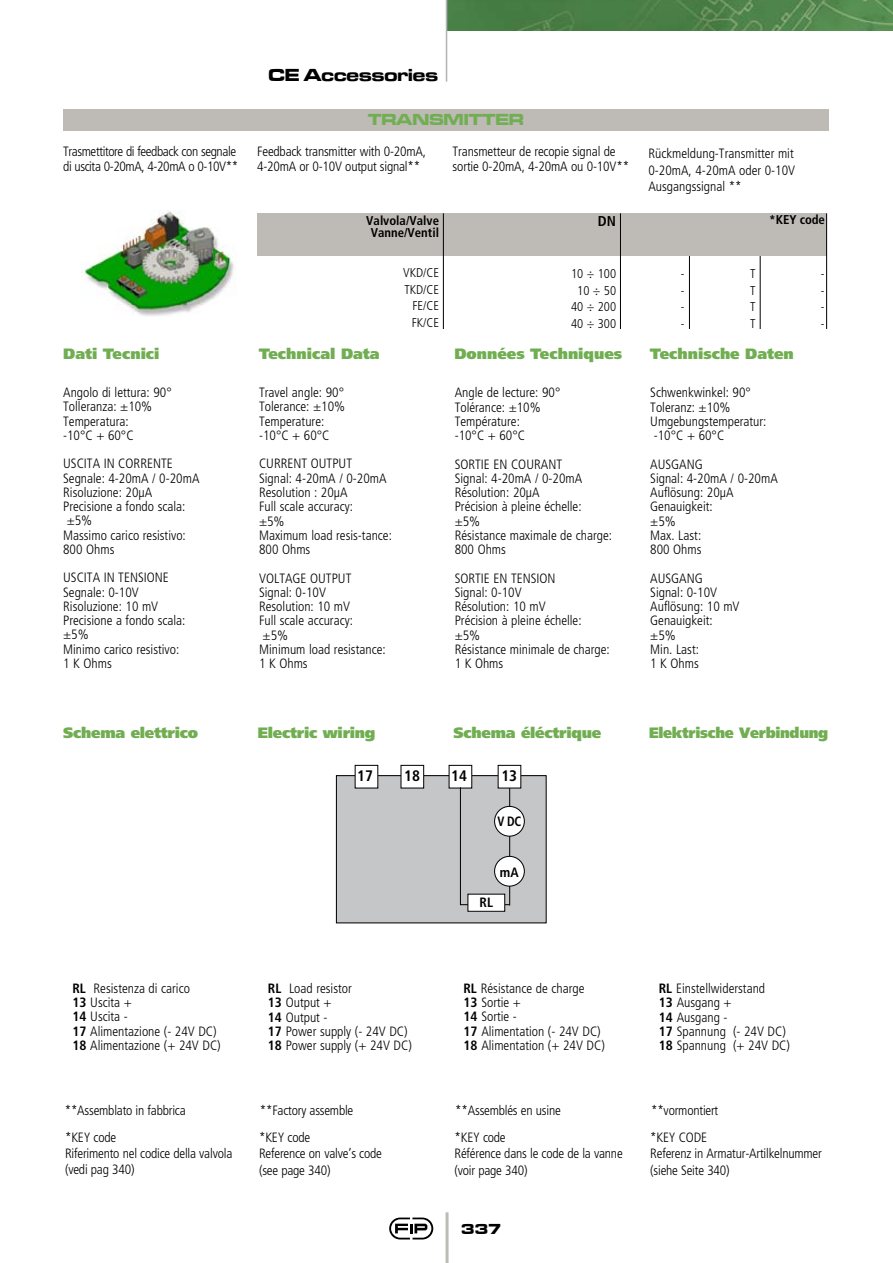
<style>
.page{position:relative;width:893px;height:1263px;background:#fff}
.page>*{position:absolute;margin:0;border:0;box-sizing:border-box;transform-origin:0 0}
.t1{font:18px "Microgramma D Bold Exte";color:#000}
.t2{font:16.5px "Microgramma D Bold Exte";color:#71ae52}
.t3{font:700 condensed 15.3px "Frutiger";color:#000}
.t4{font:900 15px "Frutiger";color:#71ae52}
.t5{font:900 15px "Frutiger";letter-spacing:-.02em;color:#71ae52}
.t6{font:900 15px "Frutiger";letter-spacing:-.02em;color:#71ae52;scale:.95 1}
.t7{font:15px "Microgramma D Bold Exte";color:#000}
.t8{font:700 condensed 14.25px "Frutiger";color:#000}
.t9{font:300 condensed 13.5px/14.2px "Frutiger";color:#000}
.t10{font:300 condensed 13.5px/14.2px "Frutiger";letter-spacing:-.03em;color:#000}
.t11{font:700 condensed 13.5px "Frutiger";color:#000}
.t12{font:700 condensed 13.5px "Frutiger";color:#000;scale:.9 1}
.t13{font:300 condensed 12.75px/16.5px "Frutiger";color:#000;text-align:justify}
.t14{font:700 condensed 12.75px/12px "Frutiger";color:#000;text-align:center}
.s1{font-weight:700}
</style>
<div class="page">
<hr style="left:446px;top:1212px;width:3px;height:51px;background:#bebab6">
<svg style="left:389px;top:1217px;width:44px;height:22px"></svg>
<img style="left:447px;top:0;width:446px;height:30px">
<hr style="left:446px;top:0;width:1px;height:82px;background:#b1b3b4">
<div style="left:63px;top:109px;width:766px;height:22px;background:#bebab6"></div>
<div style="left:257px;top:213px;width:570px;height:43px;background:#bebab6"></div>
<hr style="left:443px;top:213px;width:1px;height:116px;background:#000">
<hr style="left:826px;top:213px;width:1px;height:116px;background:#000">
<hr style="left:620px;top:213px;width:1px;height:116px;background:#000">
<hr style="left:689px;top:256px;width:1px;height:73px;background:#000">
<hr style="left:760px;top:256px;width:1px;height:73px;background:#000">
<img style="left:81px;top:210px;width:153px;height:106px">
<div style="left:449px;top:765px;width:23px;height:23px;border:1px solid #000"></div>
<div style="left:498px;top:765px;width:23px;height:23px;border:1px solid #000"></div>
<div style="left:355px;top:765px;width:23px;height:23px;border:1px solid #000"></div>
<div style="left:400px;top:765px;width:24px;height:23px;border:1px solid #000"></div>
<svg style="left:335px;top:775px;width:212px;height:149px;background:#c0c1c3"></svg>
<hr style="left:509px;top:788px;width:1px;height:117px;background:#000">
<div style="left:495px;top:806px;width:29px;height:30px;background:#fff;border-radius:50%"></div>
<div style="left:494px;top:806px;width:31px;height:31px;border:1px solid #000;border-radius:50%"></div>
<div style="left:495px;top:856px;width:29px;height:30px;background:#fff;border-radius:50%"></div>
<div style="left:494px;top:856px;width:31px;height:31px;border:1px solid #000;border-radius:50%"></div>
<div style="left:468px;top:894px;width:37px;height:17px;background:#fff"></div>
<div style="left:467px;top:894px;width:38px;height:18px;border:1px solid #000"></div>
<h1 class="t1" style="left:268px;top:63px;width:171px">CE Accessories</h1>
<p class="t2" style="left:368px;top:108px;width:156px">TRANSMITTER</p>
<p class="t10" style="left:63px;top:145px;width:177px">Trasmettitore di feedback con segnale di uscita 0-20mA, 4-20mA o 0-10V**</p>
<p class="t9" style="left:257px;top:145px;width:170px">Feedback transmitter with 0-20mA,<br>4-20mA or 0-10V output signal**</p>
<p class="t9" style="left:453px;top:145px;width:178px">Transmetteur de recopie signal de sortie 0-20mA, 4-20mA ou 0-10V**</p>
<p class="t9" style="left:648px;top:146px;width:148px;line-height:16.2px;text-align:justify">Rückmeldung-Transmitter mit 0-20mA, 4-20mA oder 0-10V Ausgangssignal **</p>
<p class="t14" style="left:769px;top:214px;width:57px">*KEY code</p>
<p class="t14" style="left:366px;top:214px;width:74px">Valvola/Valve<br>Vanne/Ventil</p>
<p class="t13" style="left:403px;top:265px;width:37px;text-align:right">VKD/CE<br>TKD/CE<br>FE/CE<br>FK/CE</p>
<p class="t13" style="left:821px;top:266px;width:5px">- - - -</p>
<p class="t8" style="left:598px;top:212px;width:20px">DN</p>
<p class="t13" style="left:571px;top:266px;width:46px;text-align:center">10 ÷ 100<br>10 ÷ 50<br>40 ÷ 200<br>40 ÷ 300</p>
<p class="t13" style="left:681px;top:266px;width:5px">- - - -</p>
<p class="t13" style="left:750px;top:266px;width:7px">T T T T</p>
<p class="t4" style="left:63px;top:345px;width:98px">Dati Tecnici</p>
<p class="t4" style="left:259px;top:345px;width:122px">Technical Data</p>
<p class="t4" style="left:454px;top:345px;width:169px">Données Techniques</p>
<p class="t4" style="left:650px;top:345px;width:145px">Technische Daten</p>
<p class="t9" style="left:63px;top:385px;width:110px">Angolo di lettura: 90°<br>Tolleranza: ±10%<br>Temperatura:<br>-10°C + 60°C</p>
<p class="t9" style="left:63px;top:457px;width:138px">USCITA IN CORRENTE<br>Segnale: 4-20mA / 0-20mA<br>Risoluzione: 20µA<br>Precisione a fondo scala: ±5%<br>Massimo carico resistivo:<br>800 Ohms</p>
<p class="t9" style="left:63px;top:571px;width:124px">USCITA IN TENSIONE<br>Segnale: 0-10V<br>Risoluzione: 10 mV<br>Precisione a fondo scala: ±5%<br>Minimo carico resistivo:<br>1 K Ohms</p>
<p class="t9" style="left:259px;top:386px;width:88px">Travel angle: 90°<br>Tolerance: ±10%<br>Temperature: -10°C + 60°C</p>
<p class="t9" style="left:259px;top:457px;width:134px">CURRENT OUTPUT<br>Signal: 4-20mA / 0-20mA<br>Resolution : 20µA<br>Full scale accuracy:<br>±5%<br>Maximum load resis-tance:<br>800 Ohms</p>
<p class="t9" style="left:259px;top:571px;width:128px">VOLTAGE OUTPUT<br>Signal: 0-10V<br>Resolution: 10 mV<br>Full scale accuracy:<br>±5%<br>Minimum load resistance:<br>1 K Ohms</p>
<p class="t9" style="left:455px;top:386px;width:107px">Angle de lecture: 90°<br>Tolérance: ±10%<br>Température:<br>-10°C + 60°C</p>
<p class="t9" style="left:455px;top:457px;width:159px">SORTIE EN COURANT<br>Signal: 4-20mA / 0-20mA<br>Résolution: 20µA<br>Précision à pleine échelle:<br>±5%<br>Résistance maximale de charge:<br>800 Ohms</p>
<p class="t9" style="left:455px;top:571px;width:157px">SORTIE EN TENSION<br>Signal: 0-10V<br>Résolution: 10 mV<br>Précision à pleine échelle: ±5%<br>Résistance minimale de charge:<br>1 K Ohms</p>
<p class="t9" style="left:650px;top:386px;width:118px">Schwenkwinkel: 90°<br>Toleranz: ±10%<br>Umgebungstemperatur: -10°C + 60°C</p>
<p class="t9" style="left:650px;top:457px;width:129px">AUSGANG<br>Signal: 4-20mA / 0-20mA<br>Auflösung: 20µA<br>Genauigkeit:<br>±5%<br>Max. Last:<br>800 Ohms</p>
<p class="t9" style="left:650px;top:571px;width:91px">AUSGANG<br>Signal: 0-10V<br>Auflösung: 10 mV<br>Genauigkeit: ±5%<br>Min. Last:<br>1 K Ohms</p>
<p class="t5" style="left:63px;top:723px;width:136px">Schema elettrico</p>
<p class="t5" style="left:258px;top:723px;width:119px">Electric wiring</p>
<p class="t5" style="left:453px;top:723px;width:149px">Schema éléctrique</p>
<p class="t6" style="left:649px;top:723px;width:190px">Elektrische Verbindung</p>
<p class="t3" style="left:357px;top:767px;width:17px">17</p>
<p class="t3" style="left:404px;top:767px;width:17px">18</p>
<p class="t3" style="left:451px;top:767px;width:17px">14</p>
<p class="t3" style="left:501px;top:767px;width:17px">13</p>
<p class="t12" style="left:497px;top:813px;width:27px">V DC</p>
<p class="t11" style="left:500px;top:864px;width:20px">mA</p>
<p class="t11" style="left:480px;top:894px;width:15px">RL</p>
<p class="t9" style="left:72px;top:981px;width:150px"><span class="s1">RL</span> Resistenza di carico<br><span class="s1">13</span> Uscita +<br><span class="s1">14</span> Uscita -<br><span class="s1">17</span> Alimentazione (- 24V DC)<br><span class="s1">18</span> Alimentazione (+ 24V DC)</p>
<p class="t9" style="left:463px;top:981px;width:143px"><span class="s1">RL</span> Résistance de charge<br><span class="s1">13</span> Sortie +<br><span class="s1">14</span> Sortie -<br><span class="s1">17</span> Alimentation (- 24V DC)<br><span class="s1">18</span> Alimentation (+ 24V DC)</p>
<p class="t9" style="left:268px;top:981px;width:145px"><span class="s1">RL</span> Load resistor<br><span class="s1">13</span> Output +<br><span class="s1">14</span> Output -<br><span class="s1">17</span> Power supply (- 24V DC)<br><span class="s1">18</span> Power supply (+ 24V DC)</p>
<p class="t9" style="left:659px;top:981px;width:133px"><span class="s1">RL</span> Einstellwiderstand<br><span class="s1">13</span> Ausgang +<br><span class="s1">14</span> Ausgang -<br><span class="s1">17</span> Spannung (- 24V DC)<br><span class="s1">18</span> Spannung (+ 24V DC)</p>
<p class="t9" style="left:65px;top:1103px;width:122px">**Assemblato in fabbrica</p>
<p class="t9" style="left:260px;top:1103px;width:95px">**Factory assemble</p>
<p class="t9" style="left:455px;top:1103px;width:107px">**Assemblés en usine</p>
<p class="t9" style="left:651px;top:1103px;width:69px">**vormontiert</p>
<p class="t9" style="left:65px;top:1129px;width:169px;line-height:16.2px">*KEY code<br>Riferimento nel codice della valvola (vedi pag 340)</p>
<p class="t9" style="left:259px;top:1129px;width:124px;line-height:16.2px">*KEY code<br>Reference on valve’s code (see page 340)</p>
<p class="t9" style="left:454px;top:1129px;width:170px;line-height:16.2px">*KEY code<br>Référence dans le code de la vanne (voir page 340)</p>
<p class="t9" style="left:650px;top:1129px;width:173px;line-height:16.2px">*KEY CODE<br>Referenz in Armatur-Artilkelnummer (siehe Seite 340)</p>
<p class="t7" style="left:461px;top:1218px;width:42px">337</p>
</div>
